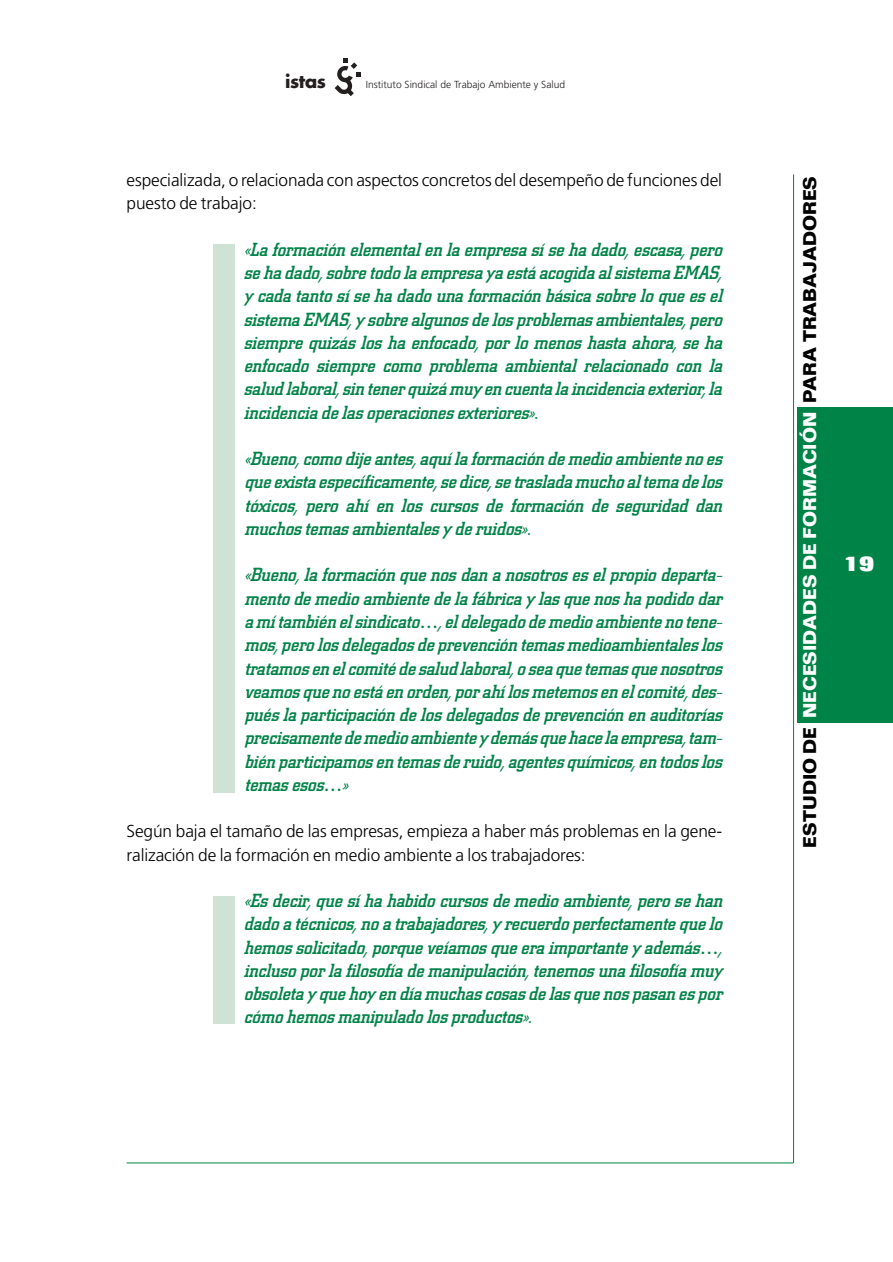
<style>
.page{position:relative;width:893px;height:1262px;background:#fff}
.page>*{position:absolute;margin:0;border:0;box-sizing:border-box;transform-origin:0 0}
.t1{font:800 21px "Folio";color:#fff}
.t2{font:italic 500 18.75px/23.2px "City";letter-spacing:-.005em;color:#008347;text-align:justify}
.t3{font:700 18px "Folio";color:#000}
.t4{font:700 17.85px "Futura";letter-spacing:-.02em;color:#231f1f}
.t5{font:300 17.25px/23.2px "Frutiger";letter-spacing:-.005em;color:#000}
.t6{font:300 10.2px "Frutiger";color:#231f1f}
.s1{color:#fff}
</style>
<div class="page">
<div style="left:797px;top:408px;width:95px;height:315px;background:#008347"></div>
<div style="left:213px;top:895px;width:21px;height:128px;background:#cee3d6"></div>
<div style="left:213px;top:244px;width:21px;height:549px;background:#cee3d6"></div>
<hr style="left:793px;top:174px;width:1px;height:988px;background:#008347">
<hr style="left:127px;top:1162px;width:666px;height:1px;background:#008347">
<svg style="left:334px;top:59px;width:27px;height:37px"></svg>
<p class="t4" style="left:285px;top:74px;width:43px">istas</p>
<p class="t6" style="left:366px;top:81px;width:201px">Instituto Sindical de Trabajo Ambiente y Salud</p>
<p class="t5" style="left:126px;top:170px;width:597px">especializada, o relacionada con aspectos concretos del desempeño de funciones del puesto de trabajo:</p>
<p class="t2" style="left:244px;top:239px;width:480px">«La formación elemental en la empresa sí se ha dado, escasa, pero se ha dado, sobre todo la empresa ya está acogida al sistema EMAS, y cada tanto sí se ha dado una formación básica sobre lo que es el sistema EMAS, y sobre algunos de los problemas ambientales, pero siempre quizás los ha enfocado, por lo menos hasta ahora, se ha enfocado siempre como problema ambiental relacionado con la salud laboral, sin tener quizá muy en cuenta la incidencia exterior, la incidencia de las operaciones exteriores».</p>
<p class="t2" style="left:245px;top:449px;width:479px">«Bueno, como dije antes, aquí la formación de medio ambiente no es que exista específicamente, se dice, se traslada mucho al tema de los tóxicos, pero ahí en los cursos de formación de seguridad dan muchos temas ambientales y de ruidos».</p>
<p class="t2" style="left:245px;top:565px;width:479px">«Bueno, la formación que nos dan a nosotros es el propio departa&shy;mento de medio ambiente de la fábrica y las que nos ha podido dar a mí también el sindicato…, el delegado de medio ambiente no tene&shy;mos, pero los delegados de prevención temas medioambientales los tratamos en el comité de salud laboral, o sea que temas que nosotros veamos que no está en orden, por ahí los metemos en el comité, des&shy;pués la participación de los delegados de prevención en auditorías precisamente de medio ambiente y demás que hace la empresa, tam&shy;bién participamos en temas de ruido, agentes químicos, en todos los temas esos…»</p>
<p class="t5" style="left:126px;top:821px;width:597px">Según baja el tamaño de las empresas, empieza a haber más problemas en la gene&shy;ralización de la formación en medio ambiente a los trabajadores:</p>
<p class="t2" style="left:244px;top:890px;width:480px">«Es decir, que sí ha habido cursos de medio ambiente, pero se han dado a técnicos, no a trabajadores, y recuerdo perfectamente que lo hemos solicitado, porque veíamos que era importante y además…, incluso por la filosofía de manipulación, tenemos una filosofía muy obsoleta y que hoy en día muchas cosas de las que nos pasan es por cómo hemos manipulado los productos».</p>
<p class="t3" style="left:803px;top:847px;width:673px;rotate:-90deg">ESTUDIO DE <span class="s1">NECESIDADES DE FORMACIÓN</span> PARA TRABAJADORES</p>
<p class="t1" style="left:844px;top:556px;width:32px">19</p>
</div>
